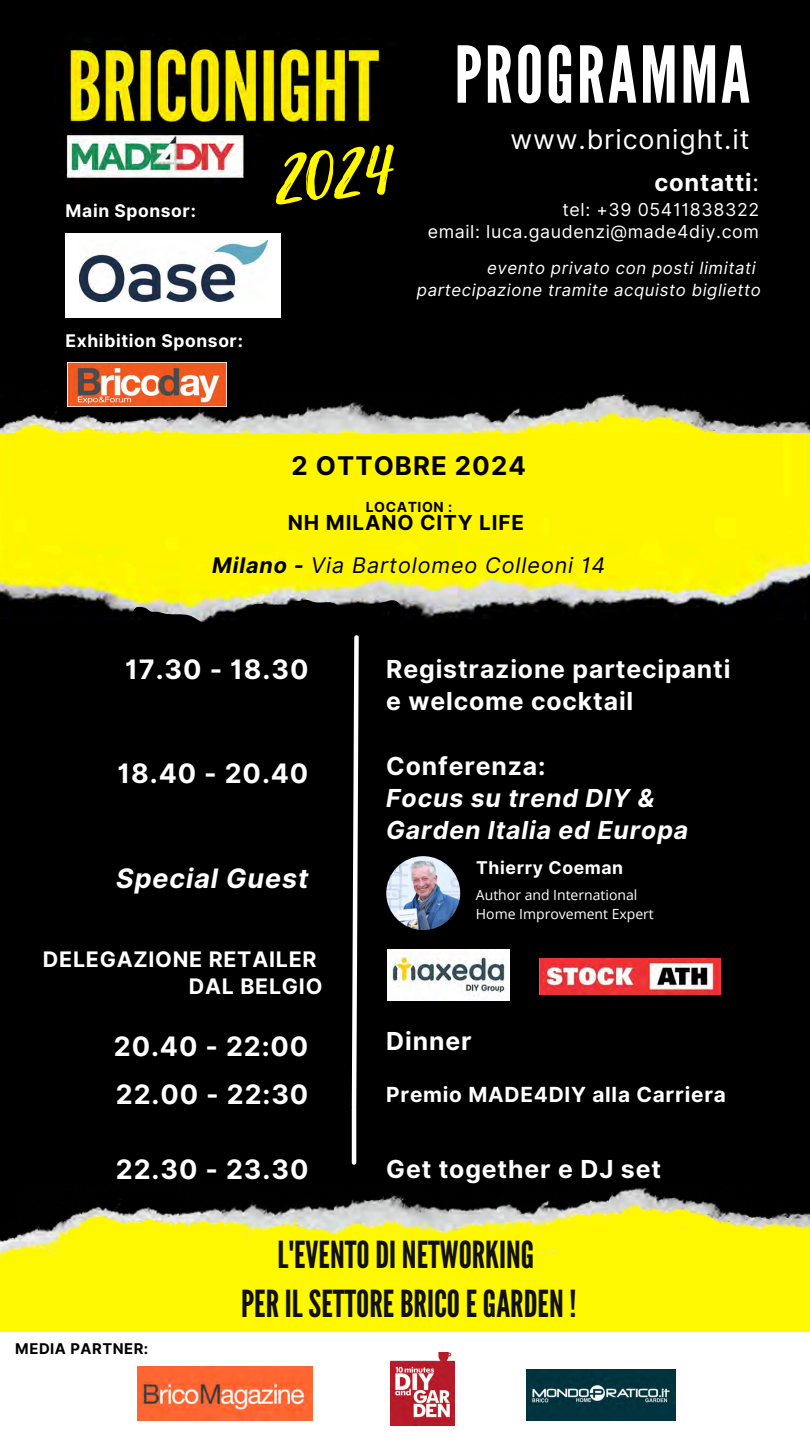
<style>
.page{position:relative;width:810px;height:1440px;background:#000}
.page>*{position:absolute;margin:0;border:0;box-sizing:border-box;transform-origin:0 0}
.t1{font:78.2px "League Gothic";letter-spacing:.035em;color:#fff}
.t2{font:76.7px "Playlist Script";color:#fff800}
.t3{font:37.2px/49.5px "League Gothic";color:#101015;text-align:center}
.t4{font:700 26.8px/48px "Inter";letter-spacing:.035em;color:#fff}
.t5{font:26.8px "Inter";letter-spacing:.035em;color:#fff}
.t6{font:italic 700 26.8px "Inter";letter-spacing:.035em;color:#fff}
.t7{font:700 25.8px "Inter";letter-spacing:.04em;color:#000}
.t8{font:700 24.8px/32.3px "Inter";letter-spacing:.035em;color:#fff}
.t9{font:italic 700 24.8px/32.2px "Inter";letter-spacing:.035em;color:#fff}
.t10{font:700 23.8px "Inter";letter-spacing:.035em;color:#fff}
.t11{font:italic 21.5px "Inter";letter-spacing:.04em;color:#000}
.t12{font:700 21.4px "Inter";letter-spacing:.035em;color:#fff}
.t13{font:700 20.8px "Inter";letter-spacing:.035em;color:#fff}
.t14{font:700 20.7px "Inter";letter-spacing:.04em;color:#000}
.t15{font:17.8px "Inter";letter-spacing:.035em;color:#fff}
.t16{font:700 17.6px "Inter";letter-spacing:.035em;color:#fff}
.t17{font:700 17.5px "Inter";letter-spacing:.035em;color:#fff}
.t18{font:italic 16.8px "Inter";letter-spacing:.035em;color:#fff}
.t19{font:700 14.8px "Inter";letter-spacing:.035em;color:#000}
.t20{font:14px "Open Sans";color:#fff}
.t21{font:700 13.9px "Inter";letter-spacing:.04em;color:#000}
.s1{font-weight:400}
.s2{font-weight:700}
.s3{font-style:normal}
</style>
<div class="page">
<img style="left:63px;top:43px;width:319px;height:138px">
<div style="left:0;top:1195px;width:810px;height:245px;background:#fff800"></div>
<img style="left:0;top:1187px;width:810px;height:72px">
<div style="left:0;top:1332px;width:810px;height:108px;background:#fff"></div>
<img style="left:527px;top:1370px;width:149px;height:50px">
<img style="left:391px;top:1353px;width:64px;height:73px">
<img style="left:138px;top:1367px;width:175px;height:53px">
<img style="left:0;top:391px;width:810px;height:43px">
<img style="left:406px;top:950px;width:104px;height:50px">
<img style="left:539px;top:959px;width:181px;height:36px">
<img style="left:0;top:434px;width:810px;height:186px">
<svg style="left:133px;top:600px;width:273px;height:511px"></svg>
<hr style="left:352px;top:1108px;width:4px;height:55px;background:#fff">
<img style="left:386px;top:856px;width:74px;height:74px;border-radius:50%">
<img style="left:67px;top:362px;width:159px;height:45px">
<div style="left:65px;top:234px;width:216px;height:84px;background:#fff"></div>
<img style="left:79px;top:240px;width:188px;height:61px">
<p class="t17" style="left:66px;top:201px;width:132px">Main Sponsor:</p>
<p class="t17" style="left:66px;top:330px;width:179px">Exhibition Sponsor:</p>
<p class="t2" style="left:271px;top:118px;width:119px;rotate:-5deg">2024</p>
<p class="t1" style="left:454px;top:30px;width:297px">PROGRAMMA</p>
<h5 class="t5" style="left:510px;top:123px;width:241px">www.briconight.it</h5>
<h5 class="t10" style="left:654px;top:168px;width:106px">contatti<span class="s1">:</span></h5>
<h5 class="t15" style="left:562px;top:199px;width:198px">tel: +39 05411838322</h5>
<h5 class="t15" style="left:428px;top:221px;width:333px">email: luca.gaudenzi@made4diy.com</h5>
<p class="t18" style="left:487px;top:258px;width:270px">evento privato con posti limitati</p>
<p class="t18" style="left:417px;top:279px;width:346px">partecipazione tramite acquisto biglietto</p>
<h5 class="t7" style="left:291px;top:450px;width:236px">2 OTTOBRE 2024</h5>
<p class="t21" style="left:366px;top:498px;width:88px">LOCATION :</p>
<h5 class="t14" style="left:288px;top:510px;width:238px">NH MILANO CITY LIFE</h5>
<p class="t11" style="left:212px;top:552px;width:395px"><span class="s2">Milano -</span> Via Bartolomeo Colleoni 14</p>
<p class="t4" style="left:125px;top:645px;width:185px">17.30 - 18.30</p>
<p class="t4" style="left:118px;top:749px;width:192px">18.40 - 20.40</p>
<p class="t6" style="left:116px;top:863px;width:194px">Special Guest</p>
<h3 class="t12" style="left:43px;top:946px;width:275px">DELEGAZIONE RETAILER</h3>
<p class="t12" style="left:189px;top:974px;width:135px">DAL BELGIO</p>
<p class="t4" style="left:114px;top:1022px;width:196px">20.40 - 22:00<br>22.00 - 22:30</p>
<h5 class="t4" style="left:116px;top:1146px;width:194px">22.30 - 23.30</h5>
<p class="t8" style="left:386px;top:653px;width:346px">Registrazione partecipanti e welcome cocktail</p>
<p class="t9" style="left:386px;top:750px;width:304px"><span class="s3">Conferenza:<br></span>Focus su trend DIY &amp;<br>Garden Italia ed Europa</p>
<p class="t16" style="left:476px;top:858px;width:148px">Thierry Coeman</p>
<p class="t20" style="left:476px;top:885px;width:163px">Author and International</p>
<p class="t20" style="left:476px;top:904px;width:179px">Home Improvement Expert</p>
<p class="t8" style="left:386px;top:1025px;width:87px">Dinner</p>
<p class="t13" style="left:386px;top:1082px;width:341px">Premio MADE4DIY alla Carriera</p>
<p class="t8" style="left:386px;top:1153px;width:276px">Get together e DJ set</p>
<h5 class="t19" style="left:15px;top:1339px;width:135px">MEDIA PARTNER:</h5>
<h5 class="t3" style="left:241px;top:1231px;width:337px">L'EVENTO DI NETWORKING<br>PER IL SETTORE BRICO E GARDEN !</h5>
</div>
